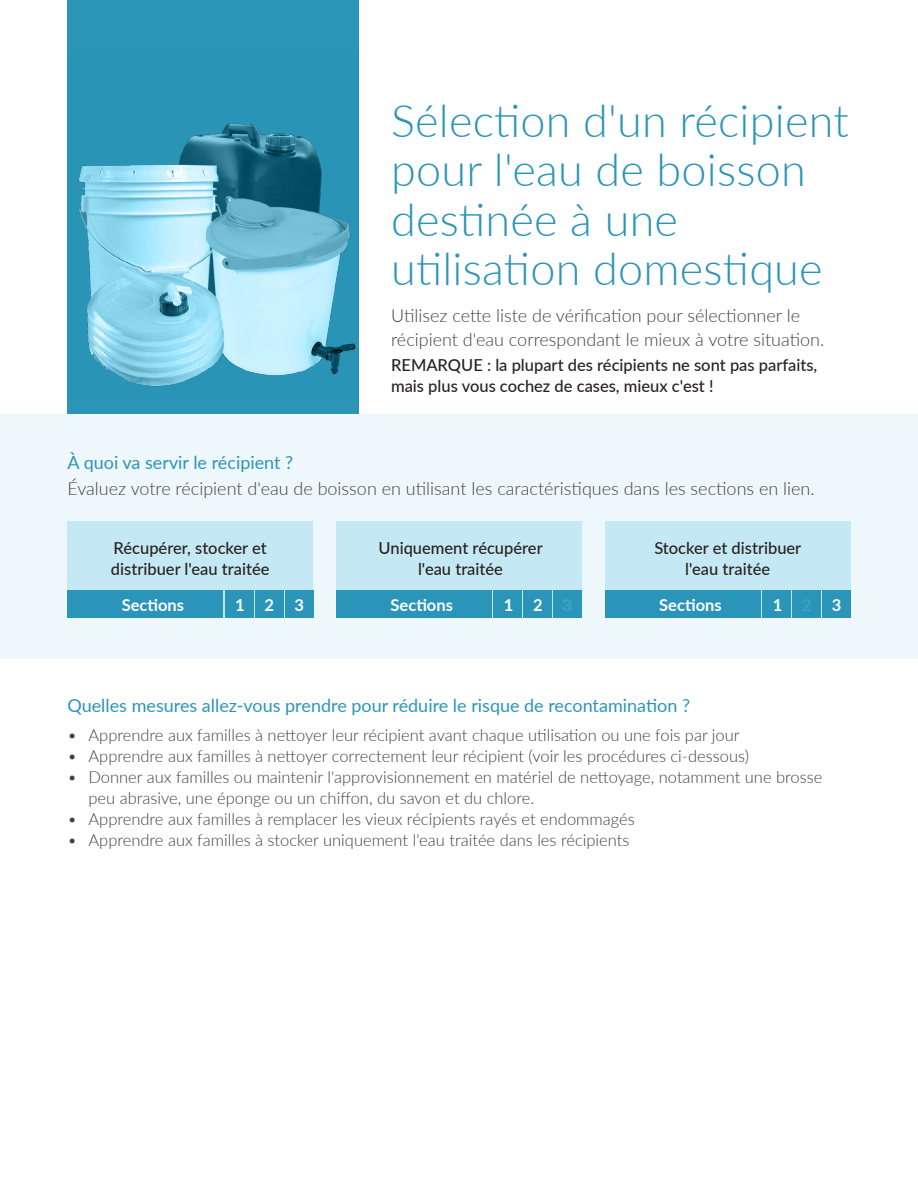
<style>
.page{position:relative;width:918px;height:1188px;background:#fff}
.page>*{position:absolute;margin:0;border:0;box-sizing:border-box;transform-origin:0 0}
.t1{font:300 45px/49.5px "Lato";letter-spacing:.005em;color:#2b95b8}
.t2{font:300 18px/24px "Lato";color:#404040}
.t3{font:18px "Lato";color:#2b95b8}
.t4{font:300 16.5px/21px "Lato";color:#404040}
.t5{font:500 16.5px/21px "Lato";color:#28211f}
.t6{font:700 16.5px "Lato";color:#fff}
.s1{color:#40a0c0}
</style>
<div class="page">
<div style="left:0;top:414px;width:918px;height:244px;background:#eef8fc"></div>
<div style="left:68px;top:0;width:291px;height:414px;background:#2b95b8"></div>
<img style="left:67px;top:53px;width:289px;height:347px">
<div style="left:68px;top:521px;width:245px;height:97px;background:#c5e9f4"></div>
<div style="left:605px;top:521px;width:245px;height:97px;background:#c5e9f4"></div>
<div style="left:336px;top:521px;width:246px;height:97px;background:#c5e9f4"></div>
<div style="left:285px;top:590px;width:28px;height:28px;background:#2b95b9"></div>
<div style="left:554px;top:590px;width:28px;height:28px;background:#2b95b9"></div>
<div style="left:822px;top:590px;width:28px;height:28px;background:#2b95b9"></div>
<div style="left:255px;top:590px;width:28px;height:28px;background:#2b95b9"></div>
<div style="left:524px;top:590px;width:28px;height:28px;background:#2b95b9"></div>
<div style="left:792px;top:590px;width:28px;height:28px;background:#2b95b9"></div>
<div style="left:225px;top:590px;width:28px;height:28px;background:#2b95b9"></div>
<div style="left:494px;top:590px;width:28px;height:28px;background:#2b95b9"></div>
<div style="left:762px;top:590px;width:28px;height:28px;background:#2b95b9"></div>
<div style="left:68px;top:590px;width:155px;height:28px;background:#2b95b9"></div>
<div style="left:336px;top:590px;width:156px;height:28px;background:#2b95b9"></div>
<div style="left:605px;top:590px;width:155px;height:28px;background:#2b95b9"></div>
<h1 class="t1" style="left:391px;top:94px;width:459px">Sélection d'un récipient pour l'eau de boisson destinée à une utilisation domestique</h1>
<p class="t2" style="left:391px;top:303px;width:435px">Utilisez cette liste de vérification pour sélectionner le récipient d'eau correspondant le mieux à votre situation.</p>
<p class="t5" style="left:391px;top:354px;width:428px">REMARQUE : la plupart des récipients ne sont pas parfaits, mais plus vous cochez de cases, mieux c'est !</p>
<p class="t3" style="left:68px;top:450px;width:227px">À quoi va servir le récipient ?</p>
<p class="t2" style="left:68px;top:476px;width:749px">Évaluez votre récipient d'eau de boisson en utilisant les caractéristiques dans les sections en lien.</p>
<p class="t5" style="left:111px;top:537px;width:160px">Récupérer, stocker et distribuer l'eau traitée</p>
<p class="t5" style="left:379px;top:537px;width:166px;text-align:center">Uniquement récupérer l'eau traitée</p>
<p class="t5" style="left:654px;top:537px;width:148px;text-align:center">Stocker et distribuer l'eau traitée</p>
<p class="t6" style="left:122px;top:593px;width:64px">Sections</p>
<p class="t6" style="left:235px;top:593px;width:70px">123</p>
<p class="t6" style="left:391px;top:593px;width:64px">Sections</p>
<p class="t6" style="left:504px;top:593px;width:69px">12<span class="s1">3</span></p>
<p class="t6" style="left:659px;top:593px;width:64px">Sections</p>
<p class="t6" style="left:773px;top:593px;width:40px">1 <span class="s1">2</span></p>
<p class="t6" style="left:832px;top:593px;width:11px">3</p>
<p class="t3" style="left:68px;top:693px;width:624px">Quelles mesures allez-vous prendre pour réduire le risque de recontamination ?</p>
<p class="t4" style="left:68px;top:724px;width:674px">• Apprendre aux familles à nettoyer leur récipient avant chaque utilisation ou une fois par jour</p>
<p class="t4" style="left:68px;top:745px;width:683px">• Apprendre aux familles à nettoyer correctement leur récipient (voir les procédures ci-dessous)</p>
<p class="t4" style="left:89px;top:766px;width:735px;text-indent:-21px">• Donner aux familles ou maintenir l'approvisionnement en matériel de nettoyage, notamment une brosse peu abrasive, une éponge ou un chiffon, du savon et du chlore.</p>
<p class="t4" style="left:68px;top:808px;width:569px">• Apprendre aux familles à remplacer les vieux récipients rayés et endommagés</p>
<p class="t4" style="left:68px;top:829px;width:563px">• Apprendre aux familles à stocker uniquement l'eau traitée dans les récipients</p>
</div>
